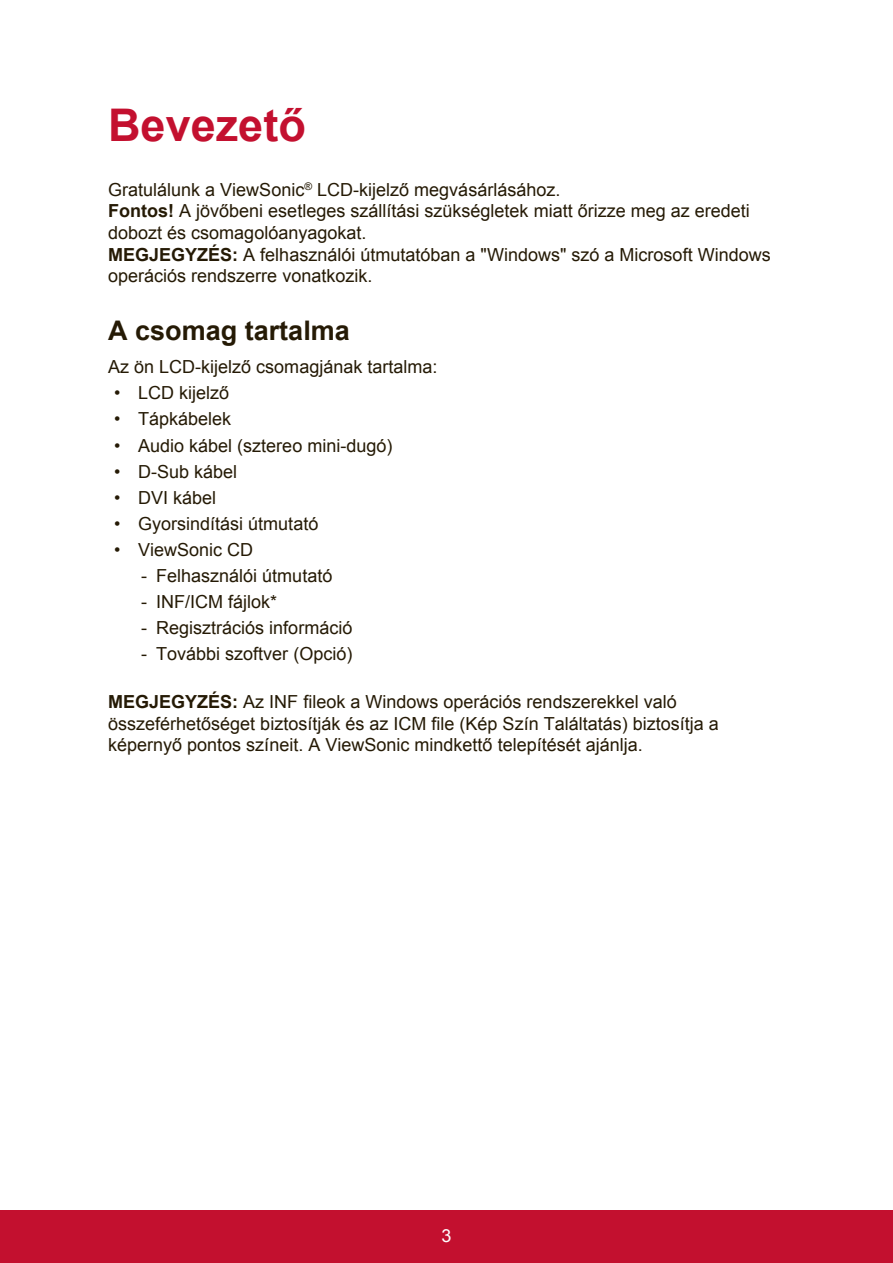
<style>
.page{position:relative;width:893px;height:1263px;background:#fff}
.page>*{position:absolute;margin:0;border:0;box-sizing:border-box;transform-origin:0 0}
.t1{font:700 45px "Arial";color:#c3102f}
.t2{font:700 27px "Arial";color:#251a05}
.t3{font:18px/21.6px "Arial";color:#251a05}
.t4{font:18px "Arial";color:#fff}
.s1{font-weight:700}
</style>
<div class="page">
<div style="left:0;top:1210px;width:892px;height:53px;background:#c3102f"></div>
<h1 class="t1" style="left:108px;top:95px;width:199px">Bevezető</h1>
<p class="t3" style="left:108px;top:179px;width:663px">Gratulálunk a ViewSonic<sup>®</sup> LCD-kijelző megvásárlásához.<br><span class="s1">Fontos!</span> A jövőbeni esetleges szállítási szükségletek miatt őrizze meg az eredeti dobozt és csomagolóanyagokat.<br><span class="s1">MEGJEGYZÉS:</span> A felhasználói útmutatóban a "Windows" szó a Microsoft Windows operációs rendszerre vonatkozik.</p>
<h2 class="t2" style="left:108px;top:312px;width:243px">A csomag tartalma</h2>
<p class="t3" style="left:108px;top:356px;width:331px">Az ön LCD-kijelző csomagjának tartalma:</p>
<p class="t3" style="left:114px;top:382px;width:117px">• LCD kijelző</p>
<p class="t3" style="left:114px;top:408px;width:119px">• Tápkábelek</p>
<p class="t3" style="left:114px;top:434px;width:280px">• Audio kábel (sztereo mini-dugó)</p>
<p class="t3" style="left:114px;top:461px;width:125px">• D-Sub kábel</p>
<p class="t3" style="left:114px;top:487px;width:104px">• DVI kábel</p>
<p class="t3" style="left:114px;top:513px;width:206px">• Gyorsindítási útmutató</p>
<p class="t3" style="left:114px;top:539px;width:141px">• ViewSonic CD</p>
<p class="t3" style="left:141px;top:565px;width:193px">- Felhasználói útmutató</p>
<p class="t3" style="left:141px;top:591px;width:138px">- INF/ICM fájlok*</p>
<p class="t3" style="left:141px;top:617px;width:213px">- Regisztrációs információ</p>
<p class="t3" style="left:141px;top:643px;width:213px">- További szoftver (Opció)</p>
<p class="t3" style="left:108px;top:691px;width:612px"><span class="s1">MEGJEGYZÉS:</span> Az INF fileok a Windows operációs rendszerekkel való összeférhetőséget biztosítják és az ICM file (Kép Szín Találtatás) biztosítja a képernyő pontos színeit. A ViewSonic mindkettő telepítését ajánlja.</p>
<p class="t4" style="left:441px;top:1223px;width:12px">3</p>
</div>
